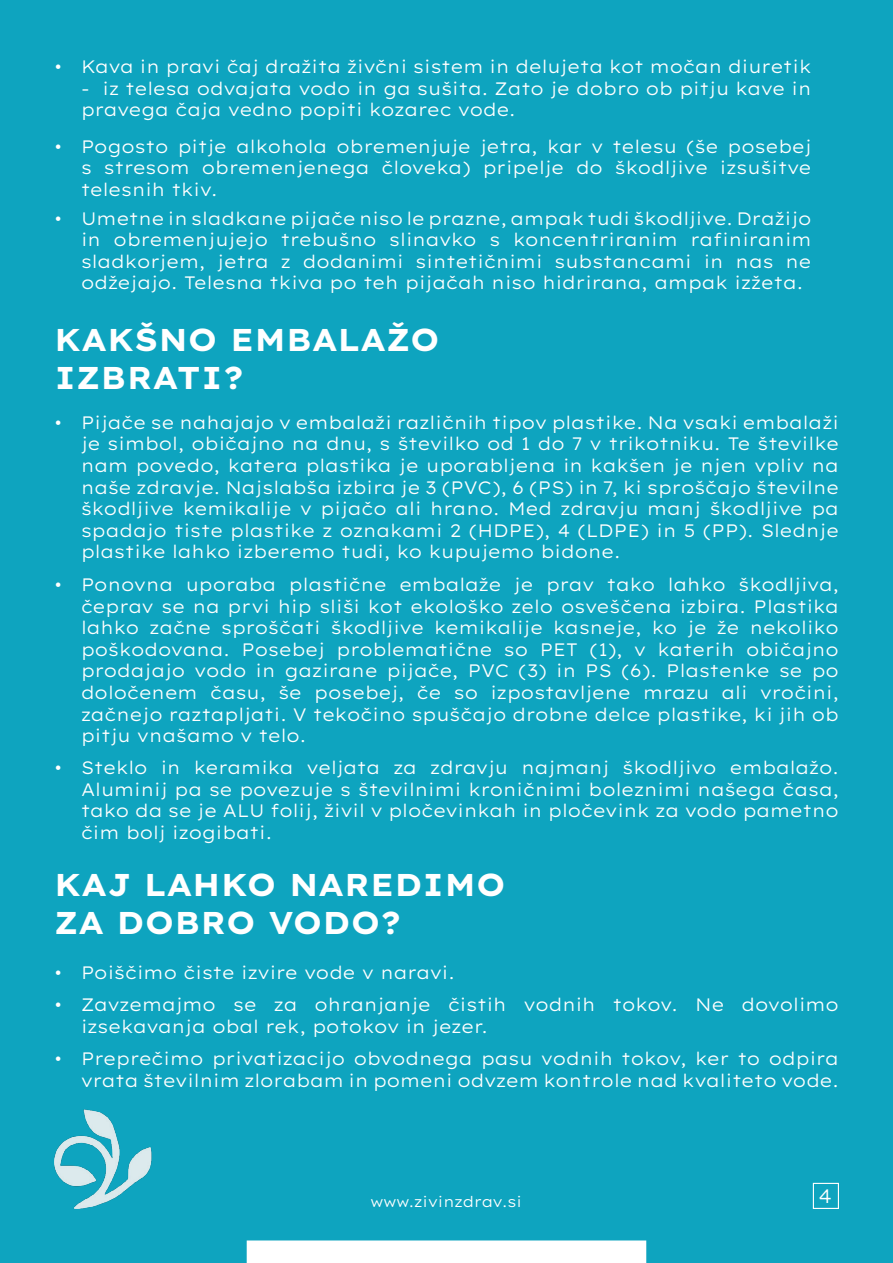
<style>
.page{position:relative;width:893px;height:1263px;background:#0ea4bf}
.page>*{position:absolute;margin:0;border:0;box-sizing:border-box;transform-origin:0 0}
.t1{font:700 31.5px/37.8px "Lexend Exa";color:#fff}
.t2{font:300 19.5px "Lexend Exa";color:#fff}
.t3{font:300 18px/21.6px "Lexend Exa";color:#fff;text-align:justify}
.t4{font:300 15px "Lexend Exa";color:#fff}
</style>
<div class="page">
<img style="left:54px;top:1109px;width:98px;height:100px">
<div style="left:247px;top:1240px;width:399px;height:23px;background:#fff"></div>
<div style="left:813px;top:1183px;width:26px;height:26px;border:1px solid #fff"></div>
<p class="t3" style="left:54px;top:54px;width:759px">• Kava in pravi čaj dražita živčni sistem in delujeta kot močan diuretik</p>
<p class="t3" style="left:81px;top:76px;width:732px">- iz telesa odvajata vodo in ga sušita. Zato je dobro ob pitju kave in pravega čaja vedno popiti kozarec vode.</p>
<p class="t3" style="left:81px;top:134px;width:732px;text-indent:-27px">• Pogosto pitje alkohola obremenjuje jetra, kar v telesu (še posebej s stresom obremenjenega človeka) pripelje do škodljive izsušitve telesnih tkiv.</p>
<p class="t3" style="left:81px;top:206px;width:732px;text-indent:-27px">• Umetne in sladkane pijače niso le prazne, ampak tudi škodljive. Dražijo in obremenjujejo trebušno slinavko s koncentriranim rafiniranim sladkorjem, jetra z dodanimi sintetičnimi substancami in nas ne odžejajo. Telesna tkiva po teh pijačah niso hidrirana, ampak izžeta.</p>
<h1 class="t1" style="left:54px;top:319px;width:387px">KAKŠNO EMBALAŽO<br>IZBRATI?</h1>
<p class="t3" style="left:81px;top:410px;width:759px;text-indent:-27px">• Pijače se nahajajo v embalaži različnih tipov plastike. Na vsaki embalaži je simbol, običajno na dnu, s številko od 1 do 7 v trikotniku. Te številke nam povedo, katera plastika je uporabljena in kakšen je njen vpliv na naše zdravje. Najslabša izbira je 3 (PVC), 6 (PS) in 7, ki sproščajo številne škodljive kemikalije v pijačo ali hrano. Med zdravju manj škodljive pa spadajo tiste plastike z oznakami 2 (HDPE), 4 (LDPE) in 5 (PP). Slednje plastike lahko izberemo tudi, ko kupujemo bidone.</p>
<p class="t3" style="left:81px;top:572px;width:759px;text-indent:-27px">• Ponovna uporaba plastične embalaže je prav tako lahko škodljiva, čeprav se na prvi hip sliši kot ekološko zelo osveščena izbira. Plastika lahko začne sproščati škodljive kemikalije kasneje, ko je že nekoliko poškodovana. Posebej problematične so PET (1), v katerih običajno prodajajo vodo in gazirane pijače, PVC (3) in PS (6). Plastenke se po določenem času, še posebej, če so izpostavljene mrazu ali vročini, začnejo raztapljati. V tekočino spuščajo drobne delce plastike, ki jih ob pitju vnašamo v telo.</p>
<p class="t3" style="left:81px;top:755px;width:759px;text-indent:-27px">• Steklo in keramika veljata za zdravju najmanj škodljivo embalažo.<br>Aluminij pa se povezuje s številnimi kroničnimi boleznimi našega časa, tako da se je ALU folij, živil v pločevinkah in pločevink za vodo pametno čim bolj izogibati.</p>
<h1 class="t1" style="left:54px;top:864px;width:453px">KAJ LAHKO NAREDIMO<br>ZA DOBRO VODO?</h1>
<p class="t3" style="left:54px;top:960px;width:402px">• Poiščimo čiste izvire vode v naravi.</p>
<p class="t3" style="left:81px;top:993px;width:759px;text-indent:-27px">• Zavzemajmo se za ohranjanje čistih vodnih tokov. Ne dovolimo izsekavanja obal rek, potokov in jezer.</p>
<p class="t3" style="left:54px;top:1046px;width:786px;text-align:right">• Preprečimo privatizacijo obvodnega pasu vodnih tokov, ker to odpira vrata številnim zlorabam in pomeni odvzem kontrole nad kvaliteto vode.</p>
<p class="t4" style="left:370px;top:1191px;width:153px">www.zivinzdrav.si</p>
<p class="t2" style="left:818px;top:1181px;width:15px">4</p>
</div>
